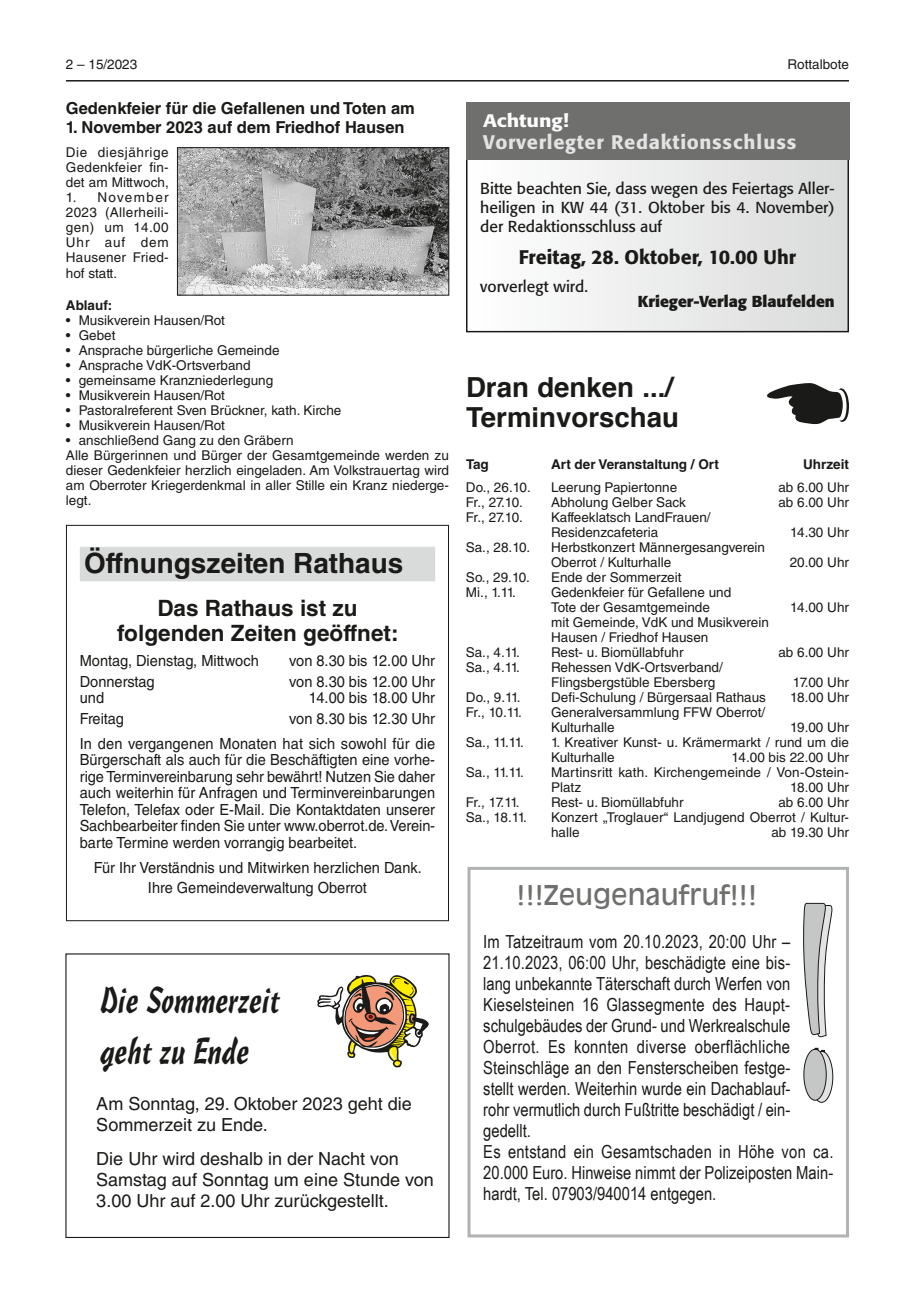
<style>
.page{position:relative;width:915px;height:1297px;background:#fff}
.page>*{position:absolute;margin:0;border:0;box-sizing:border-box;transform-origin:0 0}
.t1{font:36px/51px "Cascade Script";color:#1a1a18;scale:.8 1}
.t2{font:700 27.9px "Helvetica LT Std";color:#1a1a18}
.t3{font:700 27.6px/30.3px "Helvetica";color:#1a1a18}
.t4{font:27px "Antique Olive";color:#6f6f6e}
.t5{font:700 22.5px/25.5px "Helvetica LT Std";color:#1a1a18;text-align:center}
.t6{font:500 19.5px "Formata";letter-spacing:.035em;color:#e3e3e3}
.t7{font:500 19.5px "Formata";color:#1a1a18}
.t8{font:18px/21px "Arial Narrow";color:#1a1a18}
.t9{font:18px/21px "Helvetica LT Std";color:#1a1a18}
.t10{font:500 18px "Formata";color:#fff;scale:1.15 1}
.t11{font:700 16.5px "Helvetica LT Std";color:#1a1a18}
.t12{font:15.75px/18.8px "Formata";color:#1a1a18;text-align:justify}
.t13{font:700 15.75px "Formata";color:#1a1a18}
.t14{font:15.3px/16.5px "Helvetica LT Std";color:#1a1a18;text-align:right;scale:.95 1}
.t15{font:13.5px/15px "Helvetica LT Std";color:#1a1a18}
.t16{font:700 13.5px "Helvetica LT Std";color:#1a1a18}
</style>
<div class="page">
<hr style="left:66px;top:80px;width:782px;height:2px;background:#1a1a18">
<div style="left:80px;top:547px;width:355px;height:34px;background:#d9dada"></div>
<div style="left:66px;top:525px;width:383px;height:396px;border:1px solid #1a1a18"></div>
<img style="left:179px;top:149px;width:268px;height:144px">
<div style="left:177px;top:147px;width:272px;height:148px;border:1px solid #1a1a18"></div>
<div style="left:466px;top:146px;width:382px;height:186px;background:linear-gradient(to right,#fff,#dadbdb)"></div>
<div style="left:466px;top:145px;width:382px;height:187px;border:2px solid #1a1a18"></div>
<div style="left:466px;top:102px;width:382px;height:57px;background:#6f6f6e"></div>
<svg style="left:767px;top:383px;width:81px;height:41px"></svg>
<svg style="left:317px;top:974px;width:112px;height:93px"></svg>
<div style="left:467px;top:867px;width:381px;height:370px;border:3px solid #b1b2b2"></div>
<svg style="left:803px;top:902px;width:30px;height:201px"></svg>
<p class="t15" style="left:66px;top:57px;width:73px">2 – 15/2023</p>
<p class="t15" style="left:787px;top:57px;width:63px">Rottalbote</p>
<p class="t11" style="left:66px;top:98px;width:350px">Gedenkfeier für die Gefallenen und Toten am</p>
<p class="t11" style="left:66px;top:118px;width:340px">1. November 2023 auf dem Friedhof Hausen</p>
<p class="t15" style="left:66px;top:145px;width:104px;text-align:justify">Die diesjährige Gedenkfeier fin&shy;det am Mittwoch,</p>
<p class="t15" style="left:66px;top:189px;width:104px;text-align:justify">1. November 2023 (Allerheili&shy;gen) um 14.00<br>Uhr auf dem Hausener Fried&shy;hof statt.</p>
<p class="t16" style="left:66px;top:297px;width:48px">Ablauf:</p>
<p class="t15" style="left:66px;top:313px;width:160px">• Musikverein Hausen/Rot</p>
<p class="t15" style="left:66px;top:328px;width:51px">• Gebet</p>
<p class="t15" style="left:66px;top:343px;width:215px">• Ansprache bürgerliche Gemeinde</p>
<p class="t15" style="left:66px;top:358px;width:186px">• Ansprache VdK-Ortsverband</p>
<p class="t15" style="left:66px;top:373px;width:209px">• gemeinsame Kranzniederlegung</p>
<p class="t15" style="left:66px;top:388px;width:160px">• Musikverein Hausen/Rot</p>
<p class="t15" style="left:66px;top:403px;width:277px">• Pastoralreferent Sven Brückner, kath. Kirche</p>
<p class="t15" style="left:66px;top:418px;width:160px">• Musikverein Hausen/Rot</p>
<p class="t15" style="left:66px;top:433px;width:384px">• anschließend Gang zu den Gräbern<br>Alle Bürgerinnen und Bürger der Gesamtgemeinde werden zu dieser Gedenkfeier herzlich eingeladen. Am Volkstrauertag wird am Oberroter Kriegerdenkmal in aller Stille ein Kranz niederge&shy;legt.</p>
<h2 class="t2" style="left:84px;top:546px;width:321px">Öffnungszeiten Rathaus</h2>
<h3 class="t5" style="left:117px;top:595px;width:283px">Das Rathaus ist zu folgenden Zeiten geöffnet:</h3>
<p class="t14" style="left:80px;top:652px;width:190px">Montag, Dienstag, Mittwoch</p>
<p class="t14" style="left:289px;top:652px;width:155px">von 8.30 bis 12.00 Uhr</p>
<p class="t14" style="left:80px;top:673px;width:80px">Donnerstag</p>
<p class="t14" style="left:289px;top:673px;width:155px">von 8.30 bis 12.00 Uhr</p>
<p class="t14" style="left:80px;top:690px;width:27px">und</p>
<p class="t14" style="left:309px;top:690px;width:134px">14.00 bis 18.00 Uhr</p>
<p class="t14" style="left:80px;top:710px;width:48px">Freitag</p>
<h3 class="t10" style="left:483px;top:109px;width:76px">Achtung!</h3>
<h3 class="t6" style="left:483px;top:130px;width:315px">Vorverlegter Redaktionsschluss</h3>
<p class="t12" style="left:480px;top:179px;width:356px">Bitte beachten Sie, dass wegen des Feiertags Aller&shy;heiligen in KW 44 (31. Oktober bis 4. November) der Redaktionsschluss auf</p>
<h3 class="t7" style="left:518px;top:245px;width:279px">Freitag, 28. Oktober, 10.00 Uhr</h3>
<p class="t12" style="left:480px;top:277px;width:109px">vorverlegt wird.</p>
<p class="t13" style="left:637px;top:291px;width:198px">Krieger-Verlag Blaufelden</p>
<h3 class="t3" style="left:466px;top:373px;width:214px">Dran denken .../<br>Terminvorschau</h3>
<p class="t16" style="left:466px;top:455px;width:24px">Tag</p>
<p class="t16" style="left:551px;top:455px;width:169px">Art der Veranstaltung / Ort</p>
<p class="t16" style="left:802px;top:455px;width:47px">Uhrzeit</p>
<p class="t15" style="left:466px;top:480px;width:66px">Do., 26.10.</p>
<p class="t15" style="left:551px;top:480px;width:128px">Leerung Papiertonne</p>
<p class="t15" style="left:778px;top:480px;width:72px">ab 6.00 Uhr</p>
<p class="t15" style="left:466px;top:495px;width:58px">Fr., 27.10.</p>
<p class="t15" style="left:551px;top:495px;width:136px">Abholung Gelber Sack</p>
<p class="t15" style="left:778px;top:495px;width:72px">ab 6.00 Uhr</p>
<p class="t15" style="left:466px;top:510px;width:58px">Fr., 27.10.</p>
<p class="t15" style="left:551px;top:510px;width:161px">Kaffeeklatsch LandFrauen/<br>Residenzcafeteria</p>
<p class="t15" style="left:790px;top:525px;width:60px">14.30 Uhr</p>
<p class="t15" style="left:466px;top:540px;width:66px">Sa., 28.10.</p>
<p class="t15" style="left:551px;top:540px;width:215px">Herbstkonzert Männergesangverein<br>Oberrot / Kulturhalle</p>
<p class="t15" style="left:789px;top:555px;width:61px">20.00 Uhr</p>
<p class="t15" style="left:466px;top:570px;width:66px">So., 29.10.</p>
<p class="t15" style="left:551px;top:570px;width:132px">Ende der Sommerzeit</p>
<p class="t15" style="left:466px;top:585px;width:51px">Mi., 1.11.</p>
<p class="t15" style="left:551px;top:585px;width:182px">Gedenkfeier für Gefallene und<br>Tote der Gesamtgemeinde</p>
<p class="t15" style="left:790px;top:600px;width:60px">14.00 Uhr</p>
<p class="t15" style="left:551px;top:615px;width:219px">mit Gemeinde, VdK und Musikverein<br>Hausen / Friedhof Hausen</p>
<p class="t15" style="left:466px;top:645px;width:56px">Sa., 4.11.</p>
<p class="t15" style="left:551px;top:645px;width:134px">Rest- u. Biomüllabfuhr</p>
<p class="t15" style="left:778px;top:645px;width:72px">ab 6.00 Uhr</p>
<p class="t15" style="left:466px;top:660px;width:56px">Sa., 4.11.</p>
<p class="t15" style="left:551px;top:660px;width:173px">Rehessen VdK-Ortsverband/<br>Flingsbergstüble Ebersberg</p>
<p class="t15" style="left:792px;top:675px;width:58px">17.00 Uhr</p>
<p class="t15" style="left:466px;top:690px;width:56px">Do., 9.11.</p>
<p class="t15" style="left:551px;top:690px;width:216px">Defi-Schulung / Bürgersaal Rathaus</p>
<p class="t15" style="left:790px;top:690px;width:60px">18.00 Uhr</p>
<p class="t15" style="left:466px;top:705px;width:57px">Fr., 10.11.</p>
<p class="t15" style="left:551px;top:705px;width:216px">Generalversammlung FFW Oberrot/<br>Kulturhalle</p>
<p class="t14" style="left:80px;top:706px;width:375px;line-height:24.8px">von 8.30 bis 12.30 Uhr<br>In den vergangenen Monaten hat sich sowohl für die</p>
<p class="t14" style="left:80px;top:752px;width:375px;text-align:justify">Bürgerschaft als auch für die Beschäftigten eine vorhe&shy;rige Terminvereinbarung sehr bewährt! Nutzen Sie daher auch weiterhin für Anfragen und Terminvereinbarungen Telefon, Telefax oder E-Mail. Die Kontaktdaten unserer Sachbearbeiter finden Sie unter www.oberrot.de. Verein&shy;barte Termine werden vorrangig bearbeitet.</p>
<p class="t14" style="left:94px;top:857px;width:346px;line-height:20.7px;text-align:center">Für Ihr Verständnis und Mitwirken herzlichen Dank.<br>Ihre Gemeindeverwaltung Oberrot</p>
<p class="t15" style="left:790px;top:720px;width:60px">19.00 Uhr</p>
<p class="t15" style="left:466px;top:735px;width:59px">Sa., 11.11.</p>
<p class="t15" style="left:551px;top:735px;width:299px">1. Kreativer Kunst- u. Krämermarkt / rund um die<br>Kulturhalle</p>
<p class="t15" style="left:731px;top:750px;width:119px">14.00 bis 22.00 Uhr</p>
<p class="t15" style="left:466px;top:765px;width:59px">Sa., 11.11.</p>
<p class="t15" style="left:551px;top:765px;width:299px">Martinsritt kath. Kirchengemeinde / Von-Ostein-<br>Platz</p>
<p class="t15" style="left:790px;top:780px;width:60px">18.00 Uhr</p>
<p class="t15" style="left:466px;top:795px;width:55px">Fr., 17.11.</p>
<p class="t15" style="left:551px;top:795px;width:134px">Rest- u. Biomüllabfuhr</p>
<p class="t15" style="left:778px;top:795px;width:72px">ab 6.00 Uhr</p>
<p class="t15" style="left:466px;top:810px;width:62px">Sa., 18.11.</p>
<p class="t15" style="left:551px;top:810px;width:299px">Konzert „Troglauer“ Landjugend Oberrot / Kultur&shy;halle</p>
<p class="t15" style="left:771px;top:825px;width:79px">ab 19.30 Uhr</p>
<h3 class="t4" style="left:516px;top:879px;width:242px">!!!Zeugenaufruf!!!</h3>
<p class="t8" style="left:483px;top:930px;width:351px">Im Tatzeitraum vom 20.10.2023, 20:00 Uhr – 21.10.2023, 06:00 Uhr, beschädigte eine bis-<br>lang unbekannte Täterschaft durch Werfen von Kieselsteinen 16 Glassegmente des Haupt&shy;schulgebäudes der Grund- und Werkrealschule Oberrot. Es konnten diverse oberflächliche Steinschläge an den Fensterscheiben festge-<br>stellt werden. Weiterhin wurde ein Dachablauf-<br>rohr vermutlich durch Fußtritte beschädigt / ein&shy;gedellt.<br>Es entstand ein Gesamtschaden in Höhe von ca.<br>20.000 Euro. Hinweise nimmt der Polizeiposten Main&shy;hardt, Tel. 07903/940014 entgegen.</p>
<h1 class="t1" style="left:100px;top:974px;width:225px">Die Sommerzeit geht zu Ende</h1>
<h3 class="t9" style="left:96px;top:1093px;width:317px">Am Sonntag, 29. Oktober 2023 geht die<br>Sommerzeit zu Ende.</h3>
<h3 class="t9" style="left:96px;top:1148px;width:339px">Die Uhr wird deshalb in der Nacht von<br>Samstag auf Sonntag um eine Stunde von<br>3.00 Uhr auf 2.00 Uhr zurückgestellt.</h3>
</div>
